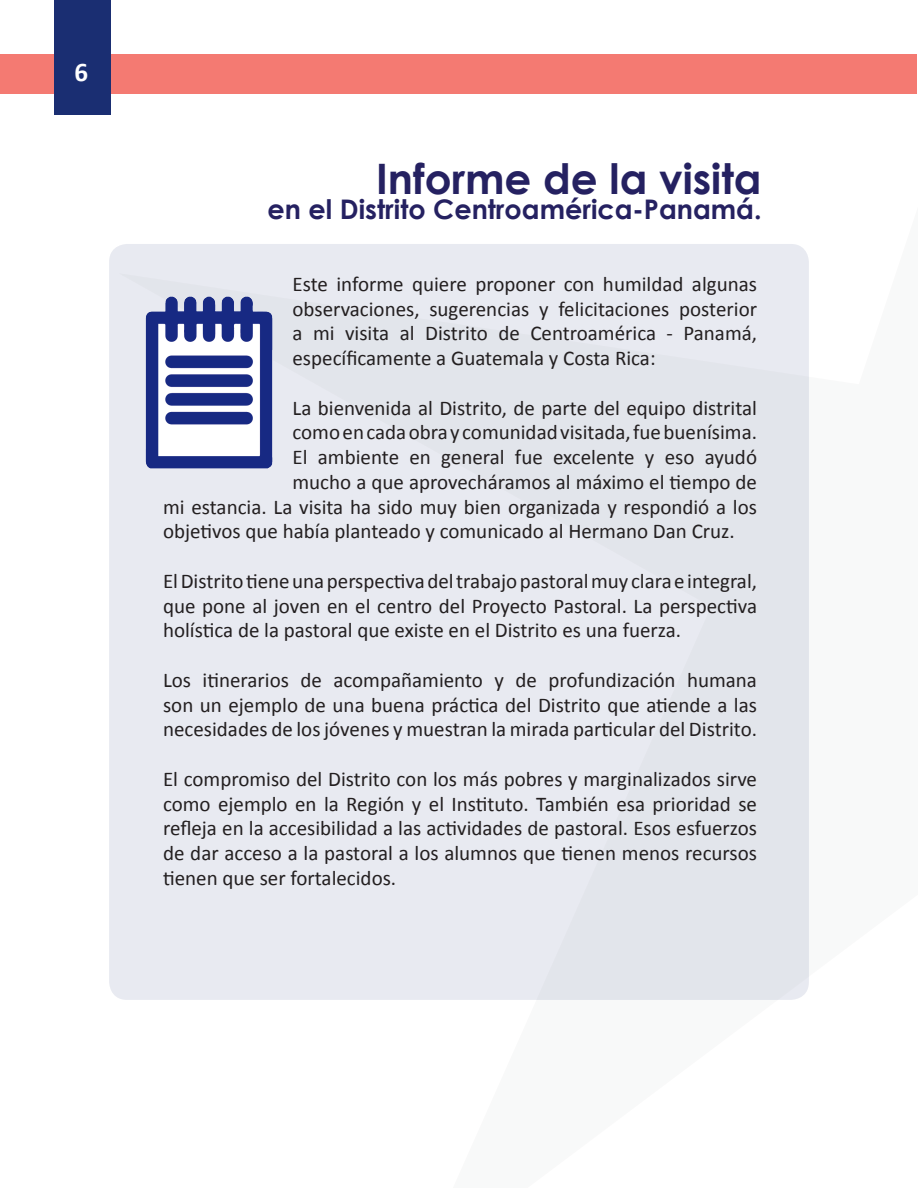
<style>
.page{position:relative;width:918px;height:1188px;background:#fff}
.page>*{position:absolute;margin:0;border:0;box-sizing:border-box;transform-origin:0 0}
.t1{font:700 42px "Century Gothic";color:#252161}
.t2{font:700 27px "Century Gothic";color:#252161}
.t3{font:700 27px "Calibri";color:#fff}
.t4{font:21px/24.8px "Calibri";color:#231f20;text-align:justify}
</style>
<div class="page">
<div style="left:1px;top:54px;width:916px;height:40px;background:#f47a72"></div>
<div style="left:54px;top:0;width:57px;height:115px;background:#1a2e72"></div>
<div style="left:109px;top:244px;width:700px;height:756px;background:#e8eaf1;border-radius:18px"></div>
<img style="left:145px;top:296px;width:128px;height:173px">
<p class="t3" style="left:75px;top:55px;width:15px">6</p>
<p class="t1" style="left:376px;top:147px;width:387px">Informe de la visita</p>
<p class="t2" style="left:268px;top:189px;width:496px">en el Distrito Centroamérica-Panamá.</p>
<p class="t4" style="left:293px;top:271px;width:466px">Este informe quiere proponer con humildad algunas observaciones, sugerencias y felicitaciones posterior a mi visita al Distrito de Centroamérica - Panamá, específicamente a Guatemala y Costa Rica:</p>
<p class="t4" style="left:293px;top:394px;width:466px">La bienvenida al Distrito, de parte del equipo distrital</p>
<p class="t4" style="left:293px;top:419px;width:466px">como en cada obra y comunidad visitada, fue buenísima.</p>
<p class="t4" style="left:293px;top:444px;width:466px">El ambiente en general fue excelente y eso ayudó</p>
<p class="t4" style="left:293px;top:469px;width:466px">mucho a que aprovecháramos al máximo el tiempo de</p>
<p class="t4" style="left:163px;top:493px;width:595px">mi estancia. La visita ha sido muy bien organizada y respondió a los</p>
<p class="t4" style="left:163px;top:518px;width:573px">objetivos que había planteado y comunicado al Hermano Dan Cruz.</p>
<p class="t4" style="left:163px;top:568px;width:596px">El Distrito tiene una perspectiva del trabajo pastoral muy clara e integral, que pone al joven en el centro del Proyecto Pastoral. La perspectiva holística de la pastoral que existe en el Distrito es una fuerza.</p>
<p class="t4" style="left:163px;top:667px;width:595px">Los itinerarios de acompañamiento y de profundización humana son un ejemplo de una buena práctica del Distrito que atiende a las necesidades de los jóvenes y muestran la mirada particular del Distrito.</p>
<p class="t4" style="left:163px;top:766px;width:596px">El compromiso del Distrito con los más pobres y marginalizados sirve como ejemplo en la Región y el Instituto. También esa prioridad se refleja en la accesibilidad a las actividades de pastoral. Esos esfuerzos de dar acceso a la pastoral a los alumnos que tienen menos recursos tienen que ser fortalecidos.</p>
</div>
